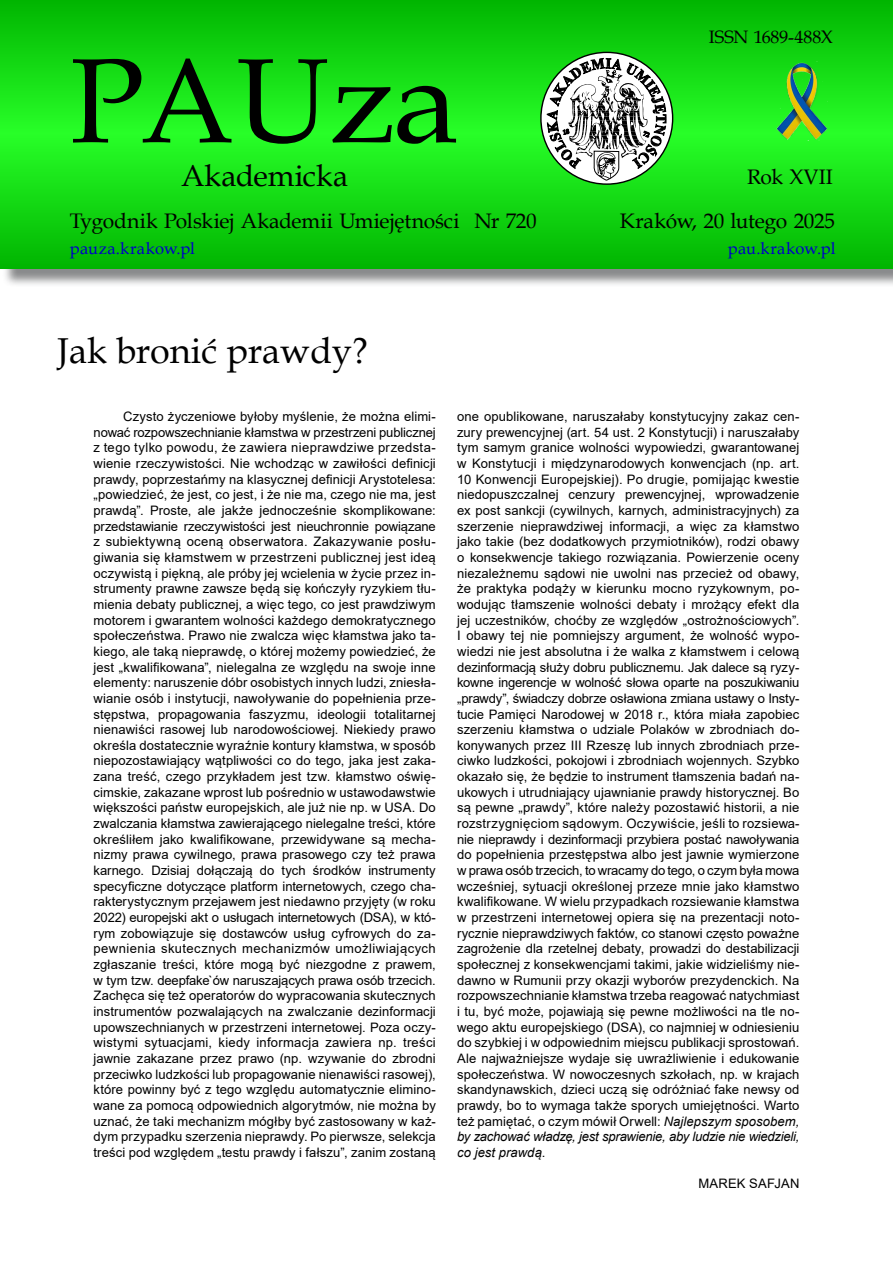
<style>
.page{position:relative;width:893px;height:1263px;background:#fff}
.page>*{position:absolute;margin:0;border:0;box-sizing:border-box;transform-origin:0 0}
.t1{font:120px "Book Antiqua";letter-spacing:-.01em;color:#000}
.t2{font:36px "Book Antiqua";color:#000}
.t3{font:30px "Book Antiqua";color:#000}
.t4{font:21px/44px "Book Antiqua";letter-spacing:-.01em;color:#000;text-align:right}
.t5{font:18px "Book Antiqua";letter-spacing:-.005em;color:#000}
.t6{font:16.5px "Book Antiqua";letter-spacing:.015em;color:#0000c8}
.t7{font:13.05px/15.6px "Arial";letter-spacing:.01em;color:#000;text-align:justify}
.s1{font-style:italic}
</style>
<div class="page">
<div style="left:2px;top:2px;width:891px;height:285px;background:#636466;opacity:.75"></div>
<svg style="left:0;top:0;width:893px;height:269px;background:#13d713"></svg>
<svg style="left:541px;top:52px;width:132px;height:132px"></svg>
<svg style="left:547px;top:49px;width:119px;height:132px"></svg>
<img style="left:775px;top:61px;width:53px;height:79px">
<h1 class="t1" style="left:70px;top:18px;width:390px">PAUza</h1>
<h3 class="t3" style="left:181px;top:155px;width:169px">Akademicka</h3>
<h3 class="t4" style="left:70px;top:199px;width:468px">Tygodnik Polskiej Akademii Umiejętności Nr 720</h3>
<h3 class="t5" style="left:709px;top:24px;width:126px">ISSN 1689-488X</h3>
<h3 class="t4" style="left:620px;top:155px;width:216px">Rok XVII<br>Kraków, 20 lutego 2025</h3>
<p class="t6" style="left:70px;top:237px;width:127px">pauza.krakow.pl</p>
<p class="t6" style="left:728px;top:237px;width:109px">pau.krakow.pl</p>
<h2 class="t2" style="left:57px;top:326px;width:313px">Jak bronić prawdy?</h2>
<p class="t7" style="left:94px;top:408px;width:344px;text-indent:30px">Czysto życzeniowe byłoby myślenie, że można elimi&shy;nować rozpowszechnianie kłamstwa w przestrzeni publicznej z tego tylko powodu, że zawiera nieprawdziwe przedsta&shy;wienie rzeczywistości. Nie wchodząc w zawiłości definicji prawdy, poprzestańmy na klasycznej definicji Arystotelesa: „powiedzieć, że jest, co jest, i że nie ma, czego nie ma, jest prawdą”. Proste, ale jakże jednocześnie skomplikowane: przedstawianie rzeczywistości jest nieuchronnie powiązane z subiektywną oceną obserwatora. Zakazywanie posłu&shy;giwania się kłamstwem w przestrzeni publicznej jest ideą oczywistą i piękną, ale próby jej wcielenia w życie przez in&shy;strumenty prawne zawsze będą się kończyły ryzykiem tłu&shy;mienia debaty publicznej, a więc tego, co jest prawdziwym motorem i gwarantem wolności każdego demokratycznego społeczeństwa. Prawo nie zwalcza więc kłamstwa jako ta&shy;kiego, ale taką nieprawdę, o której możemy powiedzieć, że jest „kwalifikowana”, nielegalna ze względu na swoje inne elementy: naruszenie dóbr osobistych innych ludzi, zniesła&shy;wianie osób i instytucji, nawoływanie do popełnienia prze&shy;stępstwa, propagowania faszyzmu, ideologii totalitarnej nienawiści rasowej lub narodowościowej. Niekiedy prawo określa dostatecznie wyraźnie kontury kłamstwa, w sposób niepozostawiający wątpliwości co do tego, jaka jest zaka&shy;zana treść, czego przykładem jest tzw. kłamstwo oświę&shy;cimskie, zakazane wprost lub pośrednio w ustawodawstwie większości państw europejskich, ale już nie np. w USA. Do zwalczania kłamstwa zawierającego nielegalne treści, które określiłem jako kwalifikowane, przewidywane są mecha&shy;nizmy prawa cywilnego, prawa prasowego czy też prawa karnego. Dzisiaj dołączają do tych środków instrumenty specyficzne dotyczące platform internetowych, czego cha&shy;rakterystycznym przejawem jest niedawno przyjęty (w roku 2022) europejski akt o usługach internetowych (DSA), w któ&shy;rym zobowiązuje się dostawców usług cyfrowych do za&shy;pewnienia skutecznych mechanizmów umożliwiających zgłaszanie treści, które mogą być niezgodne z prawem, w tym tzw. deepfake`ów naruszających prawa osób trzecich.<br>Zachęca się też operatorów do wypracowania skutecznych instrumentów pozwalających na zwalczanie dezinformacji upowszechnianych w przestrzeni internetowej. Poza oczy&shy;wistymi sytuacjami, kiedy informacja zawiera np. treści jawnie zakazane przez prawo (np. wzywanie do zbrodni przeciwko ludzkości lub propagowanie nienawiści rasowej), które powinny być z tego względu automatycznie elimino&shy;wane za pomocą odpowiednich algorytmów, nie można by uznać, że taki mechanizm mógłby być zastosowany w każ&shy;dym przypadku szerzenia nieprawdy. Po pierwsze, selekcja treści pod względem „testu prawdy i fałszu”, zanim zostaną</p>
<p class="t7" style="left:457px;top:408px;width:344px">one opublikowane, naruszałaby konstytucyjny zakaz cen&shy;zury prewencyjnej (art. 54 ust. 2 Konstytucji) i naruszałaby tym samym granice wolności wypowiedzi, gwarantowanej w Konstytucji i międzynarodowych konwencjach (np. art.<br>10 Konwencji Europejskiej). Po drugie, pomijając kwestie niedopuszczalnej cenzury prewencyjnej, wprowadzenie ex post sankcji (cywilnych, karnych, administracyjnych) za szerzenie nieprawdziwej informacji, a więc za kłamstwo jako takie (bez dodatkowych przymiotników), rodzi obawy o konsekwencje takiego rozwiązania. Powierzenie oceny niezależnemu sądowi nie uwolni nas przecież od obawy, że praktyka podąży w kierunku mocno ryzykownym, po&shy;wodując tłamszenie wolności debaty i mrożący efekt dla jej uczestników, choćby ze względów „ostrożnościowych”.<br>I obawy tej nie pomniejszy argument, że wolność wypo&shy;wiedzi nie jest absolutna i że walka z kłamstwem i celową dezinformacją służy dobru publicznemu. Jak dalece są ryzy&shy;kowne ingerencje w wolność słowa oparte na poszukiwaniu „prawdy”, świadczy dobrze osławiona zmiana ustawy o Insty&shy;tucie Pamięci Narodowej w 2018 r., która miała zapobiec szerzeniu kłamstwa o udziale Polaków w zbrodniach do&shy;konywanych przez III Rzeszę lub innych zbrodniach prze&shy;ciwko ludzkości, pokojowi i zbrodniach wojennych. Szybko okazało się, że będzie to instrument tłamszenia badań na&shy;ukowych i utrudniający ujawnianie prawdy historycznej. Bo są pewne „prawdy”, które należy pozostawić historii, a nie rozstrzygnięciom sądowym. Oczywiście, jeśli to rozsiewa&shy;nie nieprawdy i dezinformacji przybiera postać nawoływania do popełnienia przestępstwa albo jest jawnie wymierzone w prawa osób trzecich, to wracamy do tego, o czym była mowa wcześniej, sytuacji określonej przeze mnie jako kłamstwo kwalifikowane. W wielu przypadkach rozsiewanie kłamstwa w przestrzeni internetowej opiera się na prezentacji noto&shy;rycznie nieprawdziwych faktów, co stanowi często poważne zagrożenie dla rzetelnej debaty, prowadzi do destabilizacji społecznej z konsekwencjami takimi, jakie widzieliśmy nie&shy;dawno w Rumunii przy okazji wyborów prezydenckich. Na rozpowszechnianie kłamstwa trzeba reagować natychmiast i tu, być może, pojawiają się pewne możliwości na tle no&shy;wego aktu europejskiego (DSA), co najmniej w odniesieniu do szybkiej i w odpowiednim miejscu publikacji sprostowań.<br>Ale najważniejsze wydaje się uwrażliwienie i edukowanie społeczeństwa. W nowoczesnych szkołach, np. w krajach skandynawskich, dzieci uczą się odróżniać fake newsy od prawdy, bo to wymaga także sporych umiejętności. Warto też pamiętać, o czym mówił Orwell: <span class="s1">Najlepszym sposobem, by zachować władzę, jest sprawienie, aby ludzie nie wiedzieli, co jest prawdą</span>.</p>
<p class="t7" style="left:698px;top:1176px;width:103px">MAREK SAFJAN</p>
</div>
